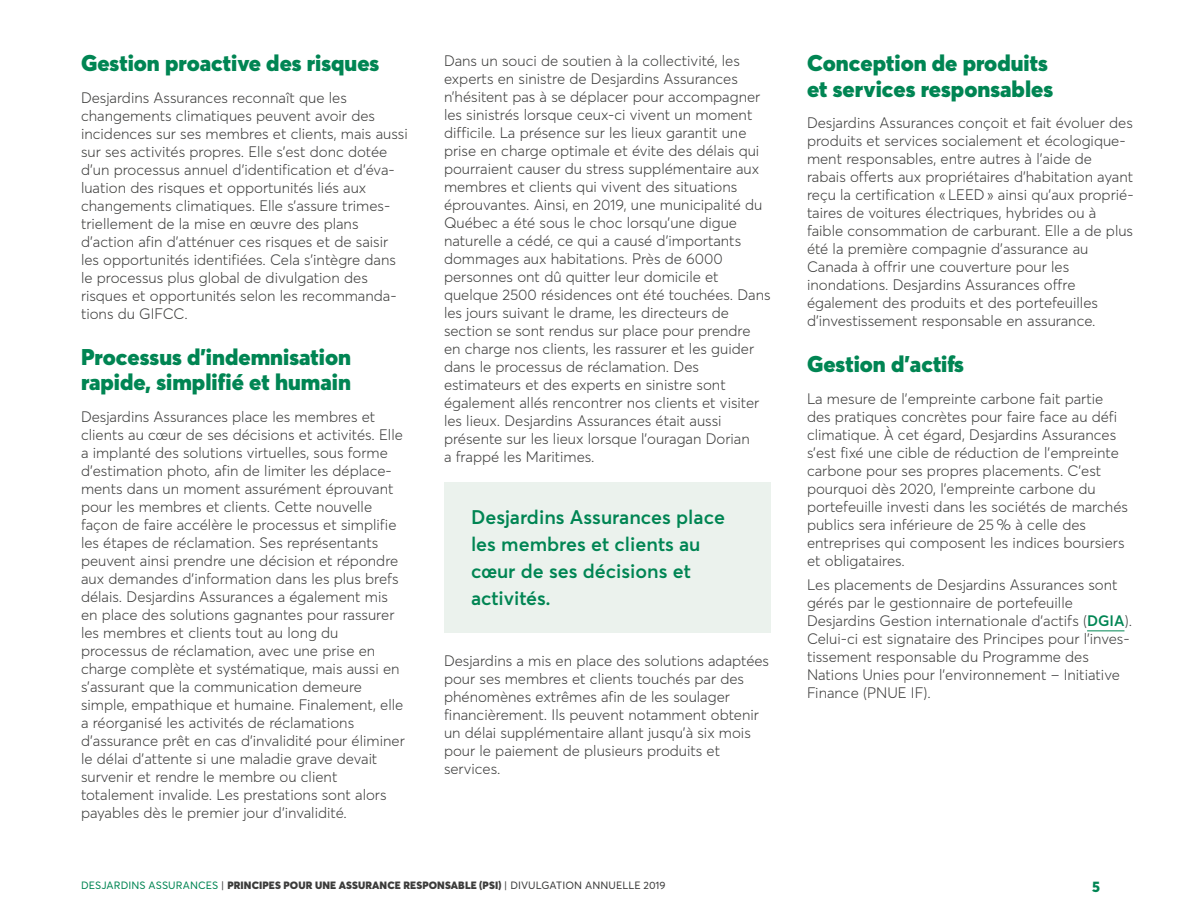
<style>
.page{position:relative;width:1188px;height:918px;background:#fff}
.page>*{position:absolute;margin:0;border:0;box-sizing:border-box;transform-origin:0 0}
.t1{font:900 22.5px/25.5px "Averta";color:#008553}
.t2{font:600 19.5px/27px "Averta";color:#008553}
.t3{font:300 15px/18px "Averta";color:#3c3c3b}
.t4{font:800 15px "Averta";color:#008553}
.t5{font:900 10.5px "Averta";letter-spacing:.01em;color:#3c3c3b}
.s1{font-weight:600;color:#008553}
.s2{font-weight:400;color:#008553}
.s3{font-weight:400}
</style>
<div class="page">
<hr style="left:1087px;top:630px;width:37px;height:1px;background:#008553">
<div style="left:444px;top:482px;width:327px;height:150px;background:#ebf2ed"></div>
<h3 class="t1" style="left:81px;top:50px;width:300px">Gestion proactive des risques</h3>
<p class="t3" style="left:81px;top:88px;width:328px">Desjardins Assurances reconnaît que les changements climatiques peuvent avoir des incidences sur ses membres et clients, mais aussi sur ses activités propres. Elle s’est donc dotée d’un processus annuel d’identification et d’éva&shy;luation des risques et opportunités liés aux changements climatiques. Elle s’assure trimes&shy;triellement de la mise en œuvre des plans d’action afin d’atténuer ces risques et de saisir les opportunités identifiées. Cela s’intègre dans le processus plus global de divulgation des risques et opportunités selon les recommanda&shy;tions du GIFCC.</p>
<h3 class="t1" style="left:81px;top:344px;width:272px">Processus d’indemnisation rapide, simplifié et humain</h3>
<p class="t3" style="left:81px;top:407px;width:325px">Desjardins Assurances place les membres et clients au cœur de ses décisions et activités. Elle a implanté des solutions virtuelles, sous forme d’estimation photo, afin de limiter les déplace&shy;ments dans un moment assurément éprouvant pour les membres et clients. Cette nouvelle façon de faire accélère le processus et simplifie les étapes de réclamation. Ses représentants peuvent ainsi prendre une décision et répondre aux demandes d’information dans les plus brefs délais. Desjardins Assurances a également mis en place des solutions gagnantes pour rassurer les membres et clients tout au long du processus de réclamation, avec une prise en charge complète et systématique, mais aussi en s’assurant que la communication demeure simple, empathique et humaine. Finalement, elle a réorganisé les activités de réclamations d’assurance prêt en cas d’invalidité pour éliminer le délai d’attente si une maladie grave devait survenir et rendre le membre ou client totalement invalide. Les prestations sont alors payables dès le premier jour d’invalidité.</p>
<p class="t3" style="left:444px;top:51px;width:328px">Dans un souci de soutien à la collectivité, les experts en sinistre de Desjardins Assurances n’hésitent pas à se déplacer pour accompagner les sinistrés lorsque ceux-ci vivent un moment difficile. La présence sur les lieux garantit une prise en charge optimale et évite des délais qui pourraient causer du stress supplémentaire aux membres et clients qui vivent des situations éprouvantes. Ainsi, en 2019, une municipalité du Québec a été sous le choc lorsqu’une digue naturelle a cédé, ce qui a causé d’importants dommages aux habitations. Près de 6000 personnes ont dû quitter leur domicile et quelque 2500 résidences ont été touchées. Dans les jours suivant le drame, les directeurs de section se sont rendus sur place pour prendre en charge nos clients, les rassurer et les guider dans le processus de réclamation. Des estimateurs et des experts en sinistre sont également allés rencontrer nos clients et visiter les lieux. Desjardins Assurances était aussi présente sur les lieux lorsque l’ouragan Dorian<br>a frappé les Maritimes.</p>
<h2 class="t2" style="left:471px;top:504px;width:256px">Desjardins Assurances place les membres et clients au cœur de ses décisions et activités.</h2>
<p class="t3" style="left:444px;top:652px;width:327px">Desjardins a mis en place des solutions adaptées pour ses membres et clients touchés par des phénomènes extrêmes afin de les soulager financièrement. Ils peuvent notamment obtenir un délai supplémentaire allant jusqu’à six mois pour le paiement de plusieurs produits et services.</p>
<h3 class="t1" style="left:807px;top:50px;width:248px">Conception de produits et services responsables</h3>
<p class="t3" style="left:807px;top:114px;width:328px">Desjardins Assurances conçoit et fait évoluer des produits et services socialement et écologique&shy;ment responsables, entre autres à l’aide de rabais offerts aux propriétaires d’habitation ayant reçu la certification « LEED » ainsi qu’aux proprié&shy;taires de voitures électriques, hybrides ou à faible consommation de carburant. Elle a de plus été la première compagnie d’assurance au Canada à offrir une couverture pour les inondations. Desjardins Assurances offre également des produits et des portefeuilles d’investissement responsable en assurance.</p>
<h3 class="t1" style="left:807px;top:351px;width:159px">Gestion d’actifs</h3>
<p class="t3" style="left:807px;top:389px;width:323px">La mesure de l’empreinte carbone fait partie des pratiques concrètes pour faire face au défi climatique. À cet égard, Desjardins Assurances s’est fixé une cible de réduction de l’empreinte carbone pour ses propres placements. C’est pourquoi dès 2020, l’empreinte carbone du portefeuille investi dans les sociétés de marchés publics sera inférieure de 25 % à celle des entreprises qui composent les indices boursiers et obligataires.</p>
<p class="t3" style="left:807px;top:576px;width:327px">Les placements de Desjardins Assurances sont gérés par le gestionnaire de portefeuille Desjardins Gestion internationale d’actifs (<span class="s1">DGIA</span>).<br>Celui-ci est signataire des Principes pour l’inves&shy;tissement responsable du Programme des Nations Unies pour l’environnement – Initiative Finance (PNUE IF).</p>
<p class="t5" style="left:81px;top:878px;width:586px"><span class="s2">DESJARDINS ASSURANCES</span> <span class="s3">|</span> PRINCIPES POUR UNE ASSURANCE RESPONSABLE (PSI) <span class="s3">| DIVULGATION ANNUELLE 2019</span></p>
<p class="t4" style="left:1092px;top:877px;width:9px">5</p>
</div>
